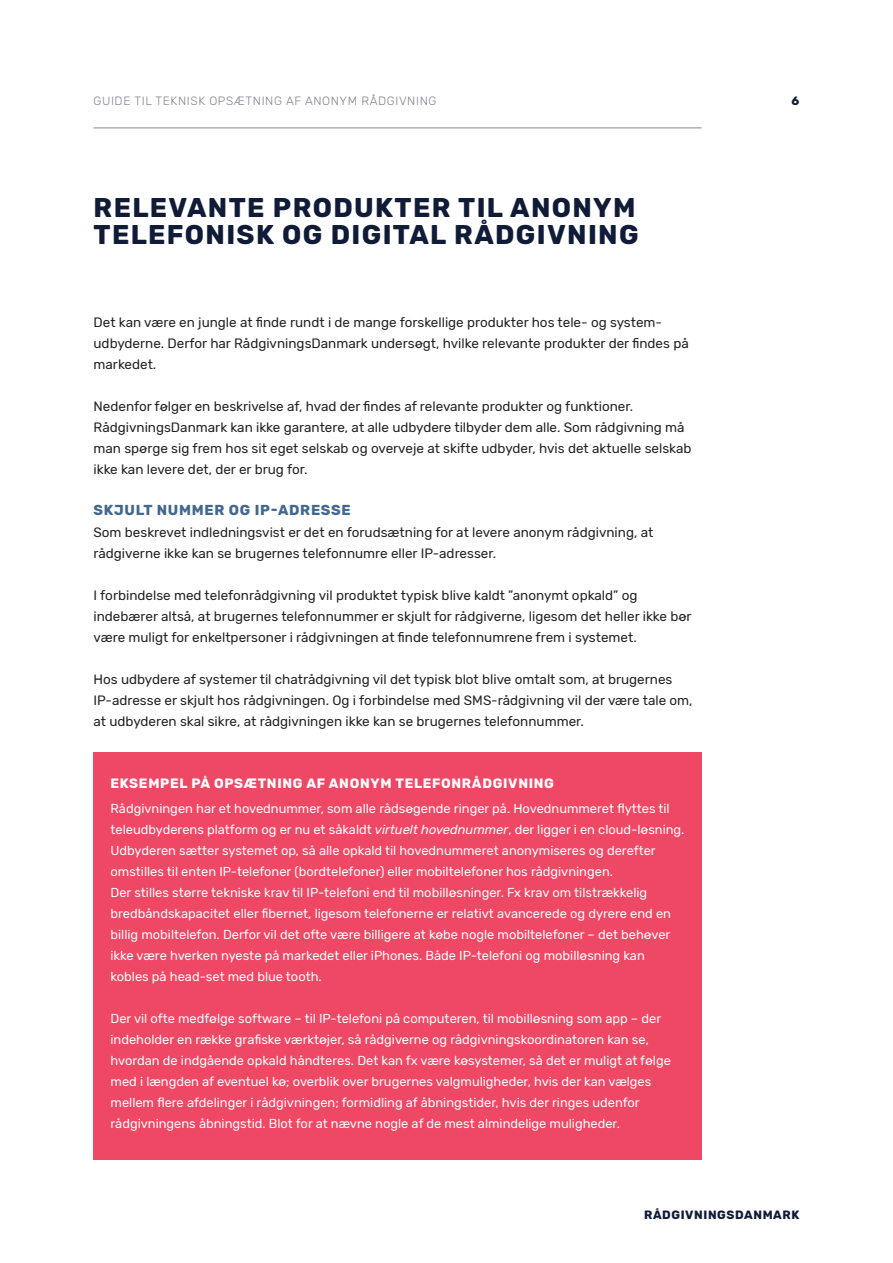
<style>
.page{position:relative;width:893px;height:1263px;background:#fff}
.page>*{position:absolute;margin:0;border:0;box-sizing:border-box;transform-origin:0 0}
.Niveau_1___Rubrikker{font:700 27px/27px "Rubik";letter-spacing:.05em;color:#101b38}
.Niveau_2{font:700 14.4px "Rubik";letter-spacing:.05em;color:#43688d}
.Brødtekst{font:13.5px/21px "Rubik";color:#231f20}
.Boks_Rubrik{font:700 13.5px "Rubik";letter-spacing:.05em;color:#fff}
.Boks_Brødtekst{font:12.9px/21px "Rubik";color:#fff}
.t1{font:300 12px "Rubik";letter-spacing:.05em;color:#838294}
.t2{font:700 12px "Rubik";letter-spacing:.05em;color:#101b38}
.s1{font-style:italic}
</style>
<div class="page">
<hr style="left:94px;top:128px;width:608px;height:1px;background:#838294">
<div style="left:94px;top:753px;width:608px;height:407px;background:#ee4865"></div>
<p class="t1" style="left:94px;top:94px;width:344px">GUIDE TIL TEKNISK OPSÆTNING AF ANONYM RÅDGIVNING</p>
<p class="Niveau_1___Rubrikker" style="left:94px;top:194px;width:547px">RELEVANTE PRODUKTER TIL ANONYM<br>TELEFONISK OG DIGITAL RÅDGIVNING</p>
<p class="Brødtekst" style="left:94px;top:312px;width:597px">Det kan være en jungle at finde rundt i de mange forskellige produkter hos tele- og system&shy;udbyderne. Derfor har RådgivningsDanmark undersøgt, hvilke relevante produkter der findes på markedet.</p>
<p class="Brødtekst" style="left:94px;top:396px;width:599px">Nedenfor følger en beskrivelse af, hvad der findes af relevante produkter og funktioner.<br>RådgivningsDanmark kan ikke garantere, at alle udbydere tilbyder dem alle. Som rådgivning må man spørge sig frem hos sit eget selskab og overveje at skifte udbyder, hvis det aktuelle selskab ikke kan levere det, der er brug for.</p>
<p class="Niveau_2" style="left:94px;top:501px;width:259px">SKJULT NUMMER OG IP-ADRESSE</p>
<p class="Brødtekst" style="left:94px;top:522px;width:561px">Som beskrevet indledningsvist er det en forudsætning for at levere anonym rådgivning, at rådgiverne ikke kan se brugernes telefonnumre eller IP-adresser.</p>
<p class="Brødtekst" style="left:94px;top:585px;width:600px">I forbindelse med telefonrådgivning vil produktet typisk blive kaldt ”anonymt opkald” og indebærer altså, at brugernes telefonnummer er skjult for rådgiverne, ligesom det heller ikke bør være muligt for enkeltpersoner i rådgivningen at finde telefonnumrene frem i systemet.</p>
<p class="Brødtekst" style="left:94px;top:669px;width:601px">Hos udbydere af systemer til chatrådgivning vil det typisk blot blive omtalt som, at brugernes<br>IP-adresse er skjult hos rådgivningen. Og i forbindelse med SMS-rådgivning vil der være tale om, at udbyderen skal sikre, at rådgivningen ikke kan se brugernes telefonnummer.</p>
<p class="Boks_Rubrik" style="left:111px;top:775px;width:445px">EKSEMPEL PÅ OPSÆTNING AF ANONYM TELEFONRÅDGIVNING</p>
<p class="Boks_Brødtekst" style="left:111px;top:798px;width:575px">Rådgivningen har et hovednummer, som alle rådsøgende ringer på. Hovednummeret flyttes til teleudbyderens platform og er nu et såkaldt <span class="s1">virtuelt hovednummer</span>, der ligger i en cloud-løsning.<br>Udbyderen sætter systemet op, så alle opkald til hovednummeret anonymiseres og derefter omstilles til enten IP-telefoner (bordtelefoner) eller mobiltelefoner hos rådgivningen.</p>
<p class="Boks_Brødtekst" style="left:111px;top:882px;width:562px">Der stilles større tekniske krav til IP-telefoni end til mobilløsninger. Fx krav om tilstrækkelig bredbåndskapacitet eller fibernet, ligesom telefonerne er relativt avancerede og dyrere end en billig mobiltelefon. Derfor vil det ofte være billigere at købe nogle mobiltelefoner – det behøver ikke være hverken nyeste på markedet eller iPhones. Både IP-telefoni og mobilløsning kan kobles på head-set med blue tooth.</p>
<p class="Boks_Brødtekst" style="left:111px;top:1008px;width:562px">Der vil ofte medfølge software – til IP-telefoni på computeren, til mobilløsning som app – der indeholder en række grafiske værktøjer, så rådgiverne og rådgivningskoordinatoren kan se, hvordan de indgående opkald håndteres. Det kan fx være køsystemer, så det er muligt at følge med i længden af eventuel kø; overblik over brugernes valgmuligheder, hvis der kan vælges mellem flere afdelinger i rådgivningen; formidling af åbningstider, hvis der ringes udenfor rådgivningens åbningstid. Blot for at nævne nogle af de mest almindelige muligheder.</p>
<p class="t2" style="left:792px;top:94px;width:9px">6</p>
<p class="t2" style="left:644px;top:1208px;width:157px">RÅDGIVNINGSDANMARK</p>
</div>
